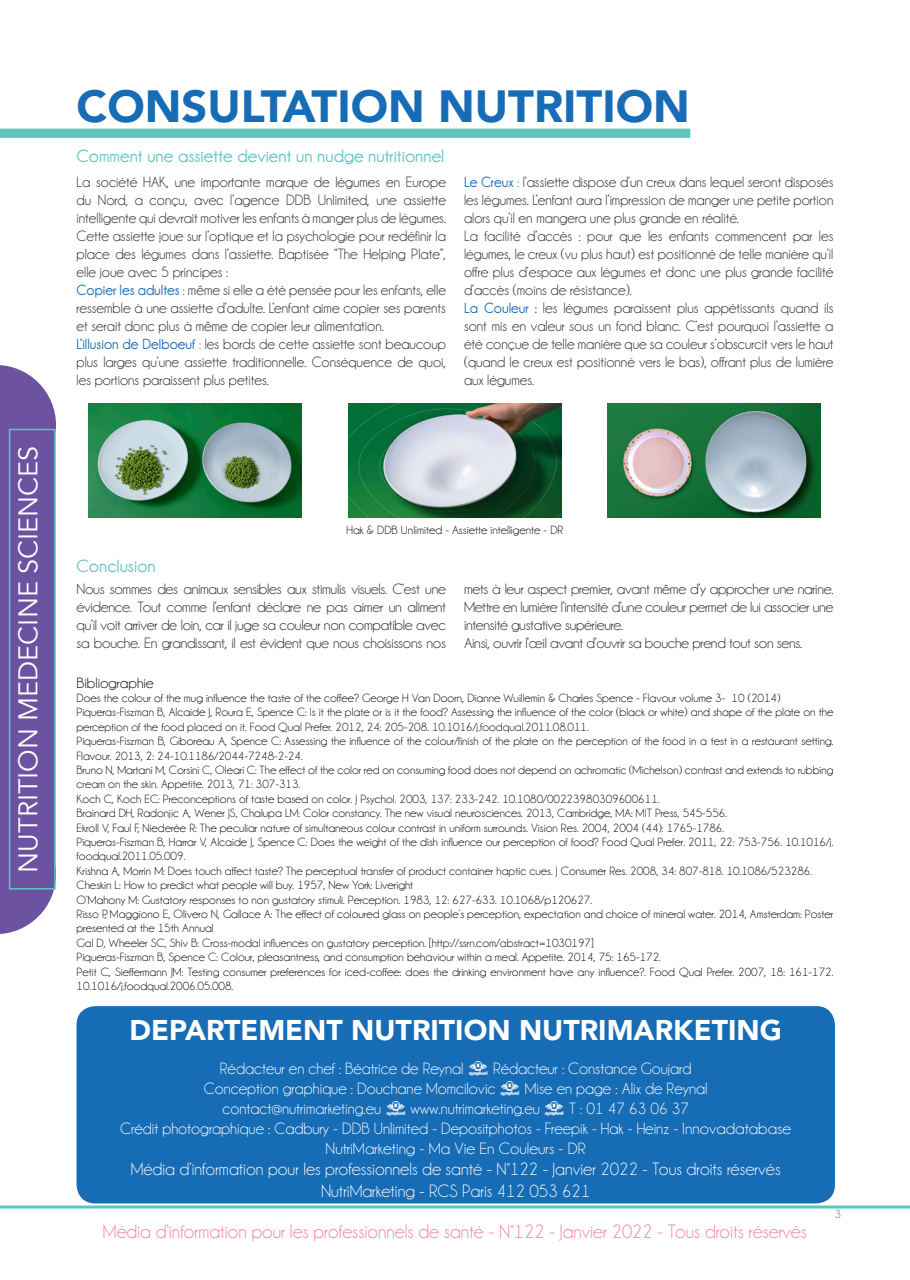
<style>
.page{position:relative;width:910px;height:1280px;background:#fff}
.page>*{position:absolute;margin:0;border:0;box-sizing:border-box;transform-origin:0 0}
.t1{font:900 45px "Avenir";color:#176cb6}
.t2{font:900 28.5px "Avenir";color:#fff}
.t3{font:27px "Avenir";color:#fff}
.t4{font:19.5px "Champagne&Limousines";color:#f27ea0}
.t5{font:18px "Champagne&Limousines";color:#fff}
.t6{font:700 18px "Champagne&Limousines";color:#5ec5be;scale:1.04 1}
.t7{font:16.5px "Champagne&Limousines";color:#fff}
.t8{font:16.5px "Champagne&Limousines";color:#fff;scale:1.04 1}
.t9{font:15px/18px "Champagne&Limousines";color:#231f20;text-align:justify}
.t10{font:15px/18px "Champagne&Limousines";color:#231f20;text-align:justify;scale:1.04 1}
.t11{font:15px "Champagne&Limousines";letter-spacing:-.02em;color:#231f20;scale:1.04 1}
.t12{font:15px "Champagne&Limousines";color:#000;scale:1.04 1}
.t13{font:12px/14.4px "Champagne&Limousines";color:#000;scale:1.04 1}
.t14{font:12px "Champagne&Limousines";color:#6d52a1}
.s1{font-weight:700;color:#176cb6}
.s2{color:#176cb6}
</style>
<div class="page">
<svg style="left:0;top:129px;width:690px;height:9px;background:#60c5bf"></svg>
<hr style="left:0;top:1205px;width:910px;height:3px;background:#5ec5be">
<div style="left:0;top:365px;width:56px;height:569px;background:#6d52a1"></div>
<div style="left:9px;top:429px;width:47px;height:460px;border:2px solid #5ec5be"></div>
<div style="left:77px;top:1007px;width:757px;height:196px;background:#176cb6;border-radius:18px"></div>
<div style="left:77px;top:1006px;width:758px;height:197px;border:2px solid #176cb6;border-radius:18px"></div>
<img style="left:89px;top:403px;width:212px;height:115px">
<img style="left:608px;top:403px;width:212px;height:115px">
<img style="left:349px;top:403px;width:212px;height:115px">
<p class="t3" style="left:12px;top:872px;width:428px;rotate:-90deg">NUTRITION MEDECINE SCIENCES</p>
<p class="t1" style="left:77px;top:67px;width:615px">CONSULTATION NUTRITION</p>
<p class="t6" style="left:77px;top:146px;width:355px">Comment une assiette devient un nudge nutritionnel</p>
<p class="t9" style="left:77px;top:173px;width:371px">La société HAK, une importante marque de légumes en Europe du Nord, a conçu, avec l’agence DDB Unlimited, une assiette intelligente qui devrait motiver les enfants à manger plus de légumes.<br>Cette assiette joue sur l’optique et la psychologie pour redéfinir la place des légumes dans l’assiette. Baptisée “The Helping Plate”, elle joue avec 5 principes :</p>
<p class="t9" style="left:77px;top:281px;width:371px"><span class="s1">Copier les adultes</span> <span class="s2">:</span> même si elle a été pensée pour les enfants, elle ressemble à une assiette d’adulte. L’enfant aime copier ses parents et serait donc plus à même de copier leur alimentation.</p>
<p class="t9" style="left:77px;top:335px;width:371px"><span class="s1">L’illusion de Delboeuf</span> <span class="s2">:</span> les bords de cette assiette sont beaucoup plus larges qu’une assiette traditionnelle. Conséquence de quoi, les portions paraissent plus petites.</p>
<p class="t9" style="left:464px;top:173px;width:371px"><span class="s1">Le Creux</span> <span class="s2">:</span> l’assiette dispose d’un creux dans lequel seront disposés les légumes. L’enfant aura l’impression de manger une petite portion alors qu’il en mangera une plus grande en réalité.</p>
<p class="t9" style="left:464px;top:227px;width:371px">La facilité d’accès : pour que les enfants commencent par les légumes, le creux (vu plus haut) est positionné de telle manière qu’il offre plus d’espace aux légumes et donc une plus grande facilité d’accès (moins de résistance).</p>
<p class="t9" style="left:464px;top:299px;width:371px"><span class="s1">La Couleur :</span> les légumes paraissent plus appétissants quand ils sont mis en valeur sous un fond blanc. C’est pourquoi l’assiette a été conçue de telle manière que sa couleur s’obscurcit vers le haut (quand le creux est positionné vers le bas), offrant plus de lumière aux légumes.</p>
<p class="t6" style="left:77px;top:555px;width:78px">Conclusion</p>
<p class="t13" style="left:347px;top:523px;width:210px">Hak &amp; DDB Unlimited - Assiette intelligente - DR</p>
<p class="t10" style="left:77px;top:580px;width:357px">Nous sommes des animaux sensibles aux stimulis visuels. C’est une évidence. Tout comme l’enfant déclare ne pas aimer un aliment qu’il voit arriver de loin, car il juge sa couleur non compatible avec sa bouche. En grandissant, il est évident que nous choisissons nos</p>
<p class="t10" style="left:464px;top:580px;width:357px">mets à leur aspect premier, avant même d’y approcher une narine.<br>Mettre en lumière l’intensité d’une couleur permet de lui associer une intensité gustative supérieure.</p>
<p class="t11" style="left:464px;top:634px;width:327px">Ainsi, ouvrir l’œil avant d’ouvrir sa bouche prend tout son sens.</p>
<p class="t12" style="left:77px;top:674px;width:76px">Bibliographie</p>
<p class="t13" style="left:77px;top:691px;width:678px">Does the colour of the mug influence the taste of the coffee? George H Van Doorn, Dianne Wuillemin &amp; Charles Spence - Flavour volume 3- 10 (2014)</p>
<p class="t13" style="left:77px;top:705px;width:729px">Piqueras-Fiszman B, Alcaide J, Roura E, Spence C: Is it the plate or is it the food? Assessing the influence of the color (black or white) and shape of the plate on the perception of the food placed on it. Food Qual Prefer. 2012, 24: 205-208. 10.1016/j.foodqual.2011.08.011.</p>
<p class="t13" style="left:77px;top:734px;width:729px">Piqueras-Fiszman B, Giboreau A, Spence C: Assessing the influence of the colour/finish of the plate on the perception of the food in a test in a restaurant setting.<br>Flavour. 2013, 2: 24-10.1186/2044-7248-2-24.</p>
<p class="t13" style="left:77px;top:763px;width:729px">Bruno N, Martani M, Corsini C, Oleari C: The effect of the color red on consuming food does not depend on achromatic (Michelson) contrast and extends to rubbing cream on the skin. Appetite. 2013, 71: 307-313.</p>
<p class="t13" style="left:77px;top:791px;width:562px">Koch C, Koch EC: Preconceptions of taste based on color. J Psychol. 2003, 137: 233-242. 10.1080/00223980309600611.</p>
<p class="t13" style="left:77px;top:806px;width:627px">Brainard DH, Radonjíc A, Wener JS, Chalupa LM: Color constancy. The new visual neurosciences. 2013, Cambridge, MA: MIT Press, 545-556.</p>
<p class="t13" style="left:77px;top:820px;width:624px">Ekroll V, Faul F, Niederée R: The peculiar nature of simultaneous colour contrast in uniform surrounds. Vision Res. 2004, 2004 (44): 1765-1786.</p>
<p class="t13" style="left:77px;top:835px;width:729px">Piqueras-Fiszman B, Harrar V, Alcaide J, Spence C: Does the weight of the dish influence our perception of food? Food Qual Prefer. 2011, 22: 753-756. 10.1016/j. foodqual.2011.05.009.</p>
<p class="t13" style="left:77px;top:863px;width:709px">Krishna A, Morrin M: Does touch affect taste? The perceptual transfer of product container haptic cues. J Consumer Res. 2008, 34: 807-818. 10.1086/523286.</p>
<p class="t13" style="left:77px;top:878px;width:325px">Cheskin L: How to predict what people will buy. 1957, New York: Liveright</p>
<p class="t13" style="left:77px;top:892px;width:497px">O’Mahony M: Gustatory responses to non gustatory stimuli. Perception. 1983, 12: 627-633. 10.1068/p120627.</p>
<p class="t13" style="left:77px;top:907px;width:729px">Risso P, Maggiono E, Olivero N, Gallace A: The effect of coloured glass on people’s perception, expectation and choice of mineral water. 2014, Amsterdam: Poster presented at the 15th Annual</p>
<p class="t13" style="left:77px;top:935px;width:499px">Gal D, Wheeler SC, Shiv B: Cross-modal influences on gustatory perception. [http://ssrn.com/abstract=1030197]</p>
<p class="t13" style="left:77px;top:950px;width:563px">Piqueras-Fiszman B, Spence C: Colour, pleasantness, and consumption behaviour within a meal. Appetite. 2014, 75: 165-172.</p>
<p class="t13" style="left:77px;top:964px;width:729px">Petit C, Sieffermann JM: Testing consumer preferences for iced-coffee: does the drinking environment have any influence?. Food Qual Prefer. 2007, 18: 161-172.<br>10.1016/j.foodqual.2006.05.008.</p>
<p class="t2" style="left:130px;top:1006px;width:654px">DEPARTEMENT NUTRITION NUTRIMARKETING</p>
<p class="t7" style="left:220px;top:1059px;width:473px">Rédacteur en chef : Béatrice de Reynal • Rédacteur : Constance Goujard</p>
<p class="t7" style="left:204px;top:1079px;width:505px">Conception graphique : Douchane Momcilovic • Mise en page : Alix de Reynal</p>
<p class="t7" style="left:222px;top:1099px;width:468px">contact@nutrimarketing.eu • www.nutrimarketing.eu • T : 01 47 63 06 37</p>
<p class="t7" style="left:120px;top:1119px;width:672px">Crédit photographique : Cadbury - DDB Unlimited - Depositphotos - Freepik - Hak - Heinz - Innovadatabase</p>
<p class="t8" style="left:326px;top:1139px;width:252px">NutriMarketing - Ma Vie En Couleurs - DR</p>
<p class="t5" style="left:131px;top:1159px;width:651px">Média d’information pour les professionnels de santé - N°122 - Janvier 2022 - Tous droits réservés</p>
<p class="t5" style="left:321px;top:1180px;width:271px">NutriMarketing - RCS Paris 412 053 621</p>
<p class="t4" style="left:103px;top:1220px;width:706px">Média d’information pour les professionnels de santé - N°122 - Janvier 2022 - Tous droits réservés</p>
<p class="t14" style="left:835px;top:1207px;width:8px">3</p>
</div>
